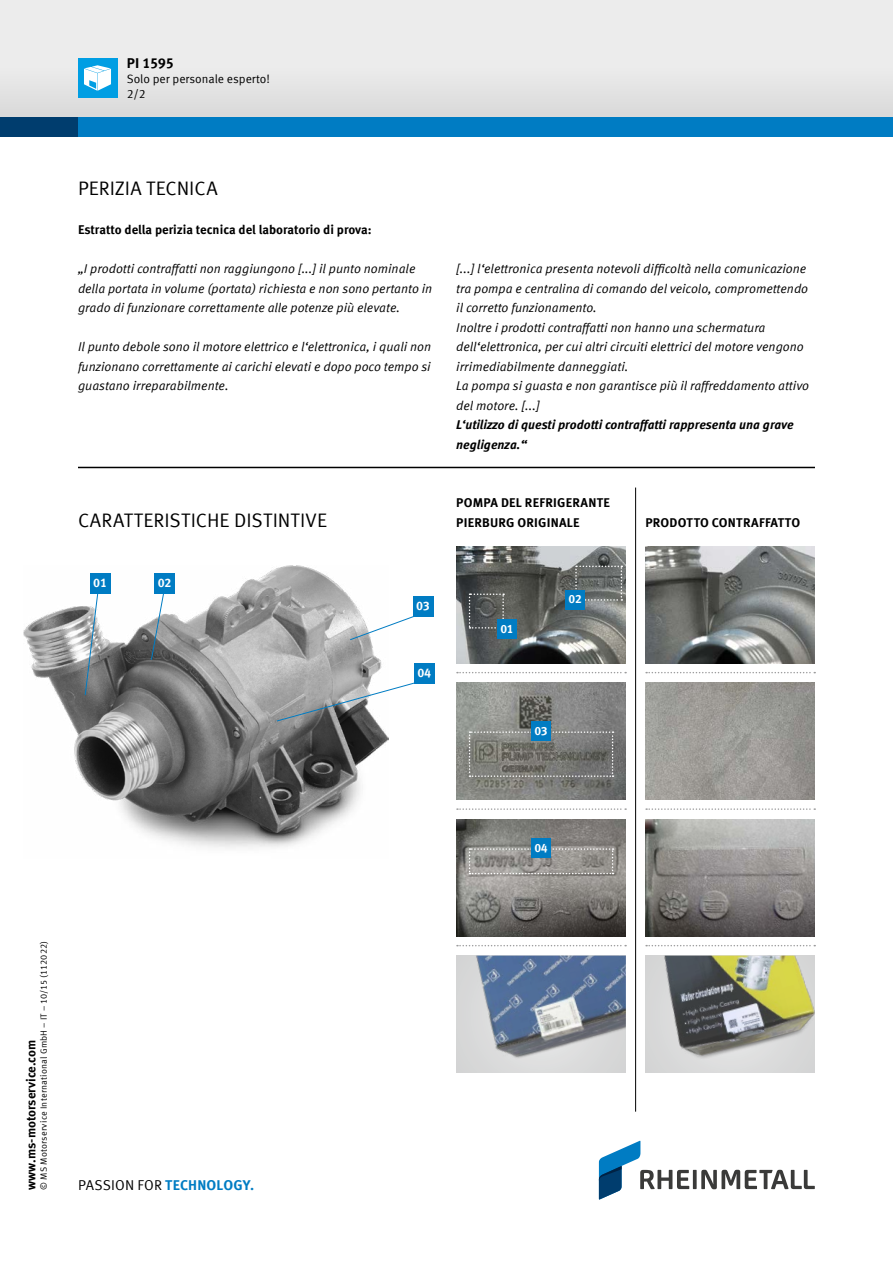
<style>
.page{position:relative;width:893px;height:1263px;background:#fff}
.page>*{position:absolute;margin:0;border:0;box-sizing:border-box;transform-origin:0 0}
.t1{font:19.5px "Meta Offc Pro Norm";letter-spacing:.005em;color:#000}
.t2{font:700 14.25px "Meta Offc Pro";letter-spacing:.01em;color:#007cc3}
.t3{font:700 14.25px "Meta Offc Pro";letter-spacing:-.02em;color:#000}
.t4{font:12.75px/19.5px "Meta Offc Pro Norm Ita";color:#000}
.t5{font:700 12.75px/19.5px "Meta Offc Pro";color:#000}
.t6{font:italic 700 12.75px/19.5px "Meta Offc Pro";color:#000}
.t7{font:700 12.3px "Meta Offc Pro";letter-spacing:-.025em;color:#fff}
.t8{font:12px "Meta Offc Pro Norm";color:#000}
.t9{font:700 12px "Meta Offc Pro";letter-spacing:-.025em;color:#fff}
.t10{font:9px "Meta Offc Pro Norm";letter-spacing:.02em;color:#000}
.s1{font-family:"Meta Offc Pro Norm";font-weight:400;color:#000}
</style>
<div class="page">
<div style="left:0;top:0;width:893px;height:127px;background:#ececec"></div>
<div style="left:0;top:68px;width:893px;height:49px;background:#e2e2e2"></div>
<div style="left:0;top:117px;width:893px;height:19px;background:#003d6e"></div>
<div style="left:78px;top:117px;width:815px;height:19px;background:#007cc3"></div>
<div style="left:78px;top:58px;width:39px;height:39px;background:#009ee3"></div>
<svg style="left:84px;top:65px;width:27px;height:26px"></svg>
<svg style="left:599px;top:1140px;width:216px;height:59px"></svg>
<svg style="left:457px;top:672px;width:169px;height:1px"></svg>
<svg style="left:457px;top:808px;width:169px;height:2px"></svg>
<svg style="left:457px;top:945px;width:169px;height:1px"></svg>
<img style="left:456px;top:956px;width:170px;height:117px">
<img style="left:645px;top:956px;width:170px;height:116px">
<img style="left:456px;top:546px;width:170px;height:117px">
<img style="left:456px;top:819px;width:170px;height:117px">
<img style="left:456px;top:683px;width:170px;height:117px">
<img style="left:645px;top:546px;width:170px;height:117px">
<img style="left:645px;top:819px;width:170px;height:117px">
<img style="left:645px;top:682px;width:170px;height:117px">
<img style="left:23px;top:565px;width:366px;height:283px">
<svg style="left:349px;top:615px;width:65px;height:26px"></svg>
<svg style="left:276px;top:681px;width:143px;height:41px"></svg>
<svg style="left:84px;top:593px;width:15px;height:103px"></svg>
<svg style="left:150px;top:589px;width:15px;height:72px"></svg>
<div style="left:90px;top:574px;width:20px;height:20px;background:#007cc3"></div>
<div style="left:155px;top:574px;width:20px;height:20px;background:#007cc3"></div>
<div style="left:413px;top:597px;width:20px;height:20px;background:#007cc3"></div>
<div style="left:414px;top:663px;width:20px;height:20px;background:#007cc3"></div>
<svg style="left:469px;top:731px;width:145px;height:46px;background:#7c7c77"></svg>
<div style="left:531px;top:722px;width:20px;height:19px;background:#007cc3"></div>
<svg style="left:646px;top:672px;width:169px;height:1px"></svg>
<svg style="left:646px;top:808px;width:169px;height:2px"></svg>
<svg style="left:646px;top:945px;width:169px;height:1px"></svg>
<svg style="left:469px;top:848px;width:145px;height:26px;background:#9d9a96"></svg>
<div style="left:531px;top:838px;width:20px;height:20px;background:#007cc3"></div>
<svg style="left:469px;top:593px;width:35px;height:36px"></svg>
<div style="left:497px;top:620px;width:20px;height:19px;background:#007cc3"></div>
<svg style="left:575px;top:565px;width:47px;height:36px;background:#707371"></svg>
<div style="left:565px;top:590px;width:20px;height:20px;background:#007cc3"></div>
<hr style="left:635px;top:487px;width:1px;height:625px;background:#000">
<hr style="left:78px;top:467px;width:737px;height:1px;background:#000">
<p class="t3" style="left:127px;top:52px;width:49px">PI 1595</p>
<p class="t8" style="left:127px;top:84px;width:20px">2/2</p>
<p class="t8" style="left:127px;top:70px;width:145px">Solo per personale esperto!</p>
<h1 class="t1" style="left:78px;top:174px;width:141px">PERIZIA TECNICA</h1>
<p class="t5" style="left:78px;top:219px;width:295px">Estratto della perizia tecnica del laboratorio di prova:</p>
<p class="t4" style="left:78px;top:258px;width:356px">„I prodotti contraffatti non raggiungono [...] il punto nominale della portata in volume (portata) richiesta e non sono pertanto in grado di funzionare correttamente alle potenze più elevate.</p>
<p class="t4" style="left:78px;top:336px;width:355px;text-align:justify">Il punto debole sono il motore elettrico e l‘elettronica, i quali non funzionano correttamente ai carichi elevati e dopo poco tempo si guastano irreparabilmente.</p>
<h1 class="t1" style="left:78px;top:505px;width:251px">CARATTERISTICHE DISTINTIVE</h1>
<p class="t7" style="left:93px;top:573px;width:15px">01</p>
<p class="t7" style="left:158px;top:573px;width:15px">02</p>
<p class="t7" style="left:416px;top:596px;width:15px">03</p>
<p class="t7" style="left:418px;top:663px;width:15px">04</p>
<p class="t4" style="left:456px;top:258px;width:354px">[...] l‘elettronica presenta notevoli difficoltà nella comunicazione tra pompa e centralina di comando del veicolo, compromettendo il corretto funzionamento.<br>Inoltre i prodotti contraffatti non hanno una schermatura dell‘elettronica, per cui altri circuiti elettrici del motore vengono irrimediabilmente danneggiati.<br>La pompa si guasta e non garantisce più il raffreddamento attivo del motore. [...]</p>
<p class="t6" style="left:456px;top:414px;width:339px">L‘utilizzo di questi prodotti contraffatti rappresenta una grave negligenza.“</p>
<p class="t5" style="left:456px;top:492px;width:155px">POMPA DEL REFRIGERANTE<br>PIERBURG ORIGINALE</p>
<p class="t9" style="left:500px;top:619px;width:15px">01</p>
<p class="t9" style="left:569px;top:590px;width:15px">02</p>
<p class="t5" style="left:645px;top:511px;width:156px">PRODOTTO CONTRAFFATTO</p>
<p class="t9" style="left:534px;top:721px;width:15px">03</p>
<p class="t10" style="left:37px;top:1189px;width:250px;rotate:-90deg">© MS Motorservice International GmbH – IT – 10/15 (112022)</p>
<p class="t5" style="left:21px;top:1189px;width:151px;rotate:-90deg">www.ms-motorservice.com</p>
<p class="t2" style="left:78px;top:1173px;width:178px"><span class="s1">PASSION FOR</span> TECHNOLOGY.</p>
<p class="t9" style="left:534px;top:838px;width:15px">04</p>
</div>
